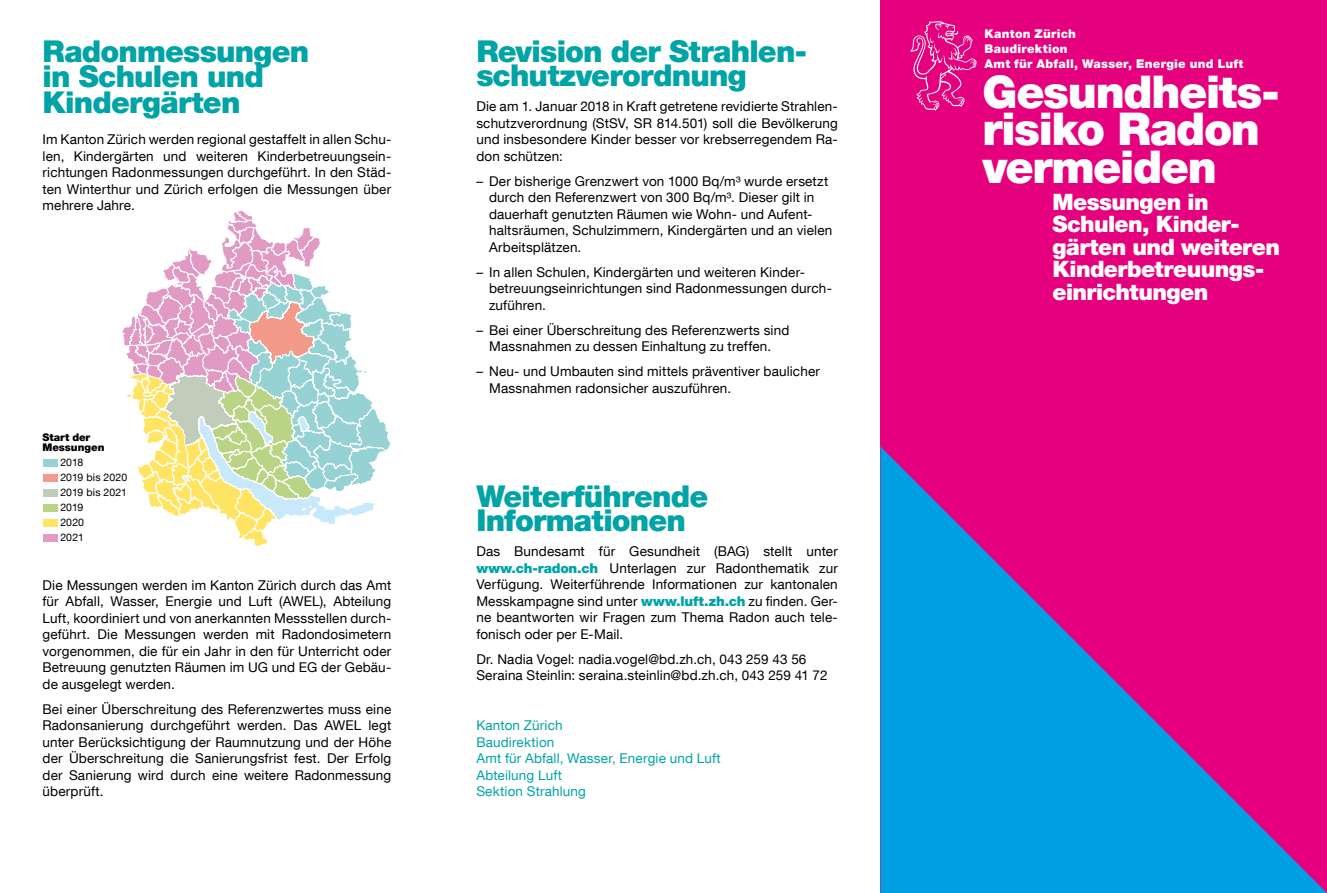
<style>
.page{position:relative;width:1327px;height:893px;background:#fff}
.page>*{position:absolute;margin:0;border:0;box-sizing:border-box;transform-origin:0 0}
.t1{font:900 45px/37.5px "Helvetica Neue LT Com";letter-spacing:-.03em;color:#fff}
.t2{font:900 30px/24px "Helvetica Neue LT Com";letter-spacing:-.025em;color:#00a3a6}
.t3{font:900 22.5px/22.5px "Helvetica Neue LT Com";letter-spacing:-.025em;color:#fff}
.t4{font:13.5px/16.5px "Helvetica Neue LT Com";letter-spacing:.01em;color:#000;text-align:justify}
.t5{font:13.5px/16.5px "Helvetica Neue LT Com";letter-spacing:.01em;color:#00a3a6}
.t6{font:900 12px/15px "Helvetica Neue LT Com";letter-spacing:.02em;color:#fff}
.t7{font:10.5px/15px "Helvetica Neue LT Com";letter-spacing:.005em;color:#000}
.t8{font:900 10.5px/10.5px "Helvetica Neue LT Com";letter-spacing:-.005em;color:#000}
.s1{font-weight:900;color:#00a3a6}
</style>
<div class="page">
<div style="left:880px;top:0;width:447px;height:893px;background:#e5007d"></div>
<svg style="left:910px;top:21px;width:67px;height:90px"></svg>
<svg style="left:122px;top:211px;width:269px;height:335px"></svg>
<svg style="left:880px;top:446px;width:447px;height:447px"></svg>
<div style="left:43px;top:459px;width:14px;height:7px;background:#96d2d3"></div>
<div style="left:43px;top:474px;width:14px;height:7px;background:#f39a8b"></div>
<div style="left:43px;top:489px;width:14px;height:7px;background:#c1ccba"></div>
<div style="left:43px;top:504px;width:14px;height:7px;background:#b8d484"></div>
<div style="left:43px;top:519px;width:14px;height:7px;background:#ffe463"></div>
<div style="left:43px;top:534px;width:14px;height:7px;background:#e19ac3"></div>
<h2 class="t2" style="left:43px;top:38px;width:268px;line-height:25.5px">Radonmessungen in Schulen und<br>Kindergärten</h2>
<p class="t4" style="left:43px;top:131px;width:350px">Im Kanton Zürich werden regional gestaffelt in allen Schu&shy;len, Kindergärten und weiteren Kinderbetreuungsein&shy;richtungen Radonmessungen durchgeführt. In den Städ&shy;ten Winterthur und Zürich erfolgen die Messungen über mehrere Jahre.</p>
<p class="t8" style="left:43px;top:432px;width:63px">Start der<br>Messungen</p>
<p class="t7" style="left:60px;top:455px;width:68px">2018<br>2019 bis 2020<br>2019 bis 2021<br>2019<br>2020<br>2021</p>
<p class="t4" style="left:43px;top:576px;width:350px">Die Messungen werden im Kanton Zürich durch das Amt für Abfall, Wasser, Energie und Luft (AWEL), Abteilung Luft, koordiniert und von anerkannten Messstellen durch&shy;geführt. Die Messungen werden mit Radondosimetern vorgenommen, die für ein Jahr in den für Unterricht oder Betreuung genutzten Räumen im UG und EG der Gebäu&shy;de ausgelegt werden.</p>
<p class="t4" style="left:43px;top:700px;width:350px">Bei einer Überschreitung des Referenzwertes muss eine Radonsanierung durchgeführt werden. Das AWEL legt unter Berücksichtigung der Raumnutzung und der Höhe der Überschreitung die Sanierungsfrist fest. Der Erfolg der Sanierung wird durch eine weitere Radonmessung überprüft.</p>
<h2 class="t2" style="left:476px;top:39px;width:332px">Revision der Strahlen&shy;schutzverordnung</h2>
<p class="t4" style="left:476px;top:98px;width:363px">Die am 1. Januar 2018 in Kraft getretene revidierte Strahlen&shy;schutzverordnung (StSV, SR 814.501) soll die Bevölkerung und insbesondere Kinder besser vor krebserregendem Ra&shy;don schützen:</p>
<p class="t4" style="left:489px;top:172px;width:345px;text-align:left;text-indent:-13px">– Der bisherige Grenzwert von 1000 Bq/m³ wurde ersetzt durch den Referenzwert von 300 Bq/m³. Dieser gilt in dauerhaft genutzten Räumen wie Wohn- und Aufent&shy;haltsräumen, Schulzimmern, Kindergärten und an vielen Arbeitsplätzen.</p>
<p class="t4" style="left:489px;top:263px;width:344px;text-align:left;text-indent:-13px">– In allen Schulen, Kindergärten und weiteren Kinder&shy;betreuungseinrichtungen sind Radonmessungen durch&shy;zuführen.</p>
<p class="t4" style="left:476px;top:321px;width:314px;text-align:center">– Bei einer Überschreitung des Referenzwerts sind<br>Massnahmen zu dessen Einhaltung zu treffen.</p>
<p class="t4" style="left:489px;top:363px;width:332px;text-indent:-13px">– Neu- und Umbauten sind mittels präventiver baulicher<br>Massnahmen radonsicher auszuführen.</p>
<h2 class="t2" style="left:476px;top:484px;width:233px">Weiterführende<br>Informationen</h2>
<p class="t4" style="left:476px;top:543px;width:363px">Das Bundesamt für Gesundheit (BAG) stellt unter <span class="s1">www.ch-radon.ch</span> Unterlagen zur Radonthematik zur Verfügung. Weiterführende Informationen zur kantonalen Messkampagne sind unter <span class="s1">www.luft.zh.ch</span> zu finden. Ger&shy;ne beantworten wir Fragen zum Thema Radon auch tele&shy;fonisch oder per E-Mail.</p>
<p class="t4" style="left:476px;top:650px;width:353px">Dr. Nadia Vogel: nadia.vogel@bd.zh.ch, 043 259 43 56<br>Seraina Steinlin: seraina.steinlin@bd.zh.ch, 043 259 41 72</p>
<p class="t5" style="left:476px;top:717px;width:246px">Kanton Zürich<br>Baudirektion<br>Amt für Abfall, Wasser, Energie und Luft<br>Abteilung Luft<br>Sektion Strahlung</p>
<p class="t6" style="left:984px;top:26px;width:260px">Kanton Zürich<br>Baudirektion<br>Amt für Abfall, Wasser, Energie und Luft</p>
<h1 class="t1" style="left:982px;top:73px;width:299px">Gesundheits&shy;risiko Radon vermeiden</h1>
<h3 class="t3" style="left:1052px;top:190px;width:229px">Messungen in<br>Schulen, Kinder&shy;gärten und weiteren<br>Kinderbetreuungs&shy;einrichtungen</h3>
</div>
